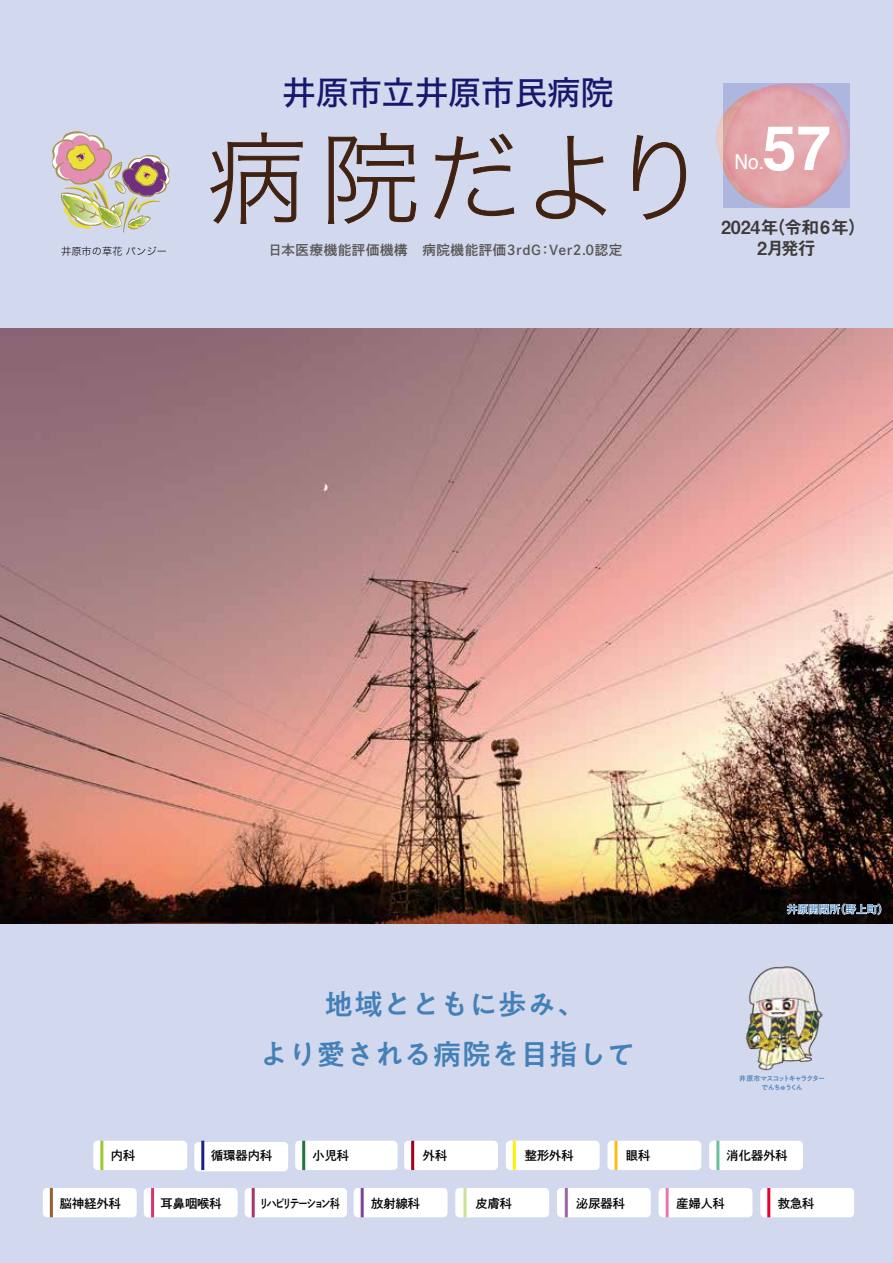
<style>
.page{position:relative;width:893px;height:1263px;background:#d2d8ee}
.page>*{position:absolute;margin:0;border:0;box-sizing:border-box;transform-origin:0 0}
.t1{font:700 61.8px "Helvetica";color:#fff}
.t2{font:33.15px "Hira Kaku Std W5";color:#17186d}
.t3{font:500 28.8px/49.9px "PA1 Gothic Std N";letter-spacing:.01em;color:#4480b8;text-align:center}
.t4{font:18px "Midashi Go Pr 5 MB31";letter-spacing:-.01em;color:#3e3a39}
.t5{font:13.5px "P Shuei Go Gin Std N B";letter-spacing:.04em;color:#575554}
.t6{font:12.3px "P Shuei Go Gin Std N B";color:#000}
.t7{font:12.3px "P Shuei Go Gin Std N B";letter-spacing:-.215em;color:#000;scale:.8 1}
.t8{font:10.65px "Hira Kaku Std W5";color:#4480b8}
.t9{font:10.2px "Hira Kaku Std W2";color:#000}
.t10{font:500 6.9px/9.6px "PA1 Gothic Std N";letter-spacing:-.145em;color:#4480b8;text-align:center}
</style>
<div class="page">
<img style="left:0;top:328px;width:893px;height:596px">
<img style="left:746px;top:966px;width:76px;height:104px">
<svg style="left:210px;top:132px;width:93px;height:92px"></svg>
<svg style="left:328px;top:133px;width:89px;height:91px"></svg>
<svg style="left:434px;top:133px;width:81px;height:86px"></svg>
<svg style="left:536px;top:135px;width:70px;height:84px"></svg>
<svg style="left:633px;top:135px;width:53px;height:85px"></svg>
<div style="left:43px;top:1188px;width:94px;height:29px;background:#fff;border-radius:4px"></div>
<div style="left:144px;top:1188px;width:94px;height:29px;background:#fff;border-radius:4px"></div>
<div style="left:245px;top:1188px;width:102px;height:29px;background:#fff;border-radius:4px"></div>
<div style="left:354px;top:1188px;width:93px;height:29px;background:#fff;border-radius:4px"></div>
<div style="left:455px;top:1188px;width:94px;height:29px;background:#fff;border-radius:4px"></div>
<div style="left:557px;top:1188px;width:94px;height:29px;background:#fff;border-radius:4px"></div>
<div style="left:659px;top:1188px;width:93px;height:29px;background:#fff;border-radius:4px"></div>
<div style="left:760px;top:1188px;width:94px;height:29px;background:#fff;border-radius:4px"></div>
<hr style="left:361px;top:1188px;width:3px;height:29px;background:#804396">
<hr style="left:151px;top:1188px;width:3px;height:29px;background:#d83470">
<hr style="left:252px;top:1188px;width:3px;height:29px;background:#a73766">
<hr style="left:666px;top:1188px;width:3px;height:29px;background:#ec75a9">
<div style="left:93px;top:1141px;width:94px;height:29px;background:#fff;border-radius:4px"></div>
<div style="left:194px;top:1142px;width:94px;height:29px;background:#fff;border-radius:4px"></div>
<div style="left:295px;top:1141px;width:103px;height:29px;background:#fff;border-radius:4px"></div>
<div style="left:404px;top:1141px;width:94px;height:29px;background:#fff;border-radius:4px"></div>
<div style="left:506px;top:1141px;width:94px;height:29px;background:#fff;border-radius:4px"></div>
<div style="left:607px;top:1141px;width:94px;height:29px;background:#fff;border-radius:4px"></div>
<div style="left:709px;top:1141px;width:94px;height:29px;background:#fff;border-radius:4px"></div>
<hr style="left:100px;top:1141px;width:3px;height:29px;background:#9dc92a">
<hr style="left:201px;top:1141px;width:3px;height:29px;background:#1d2088">
<hr style="left:411px;top:1141px;width:3px;height:29px;background:#a20218">
<hr style="left:716px;top:1141px;width:3px;height:29px;background:#69c0a3">
<hr style="left:513px;top:1141px;width:3px;height:29px;background:#fff100">
<hr style="left:614px;top:1141px;width:3px;height:29px;background:#fabf13">
<hr style="left:302px;top:1141px;width:3px;height:29px;background:#1f7741">
<hr style="left:50px;top:1188px;width:3px;height:29px;background:#956134">
<hr style="left:565px;top:1188px;width:3px;height:29px;background:#a065a7">
<hr style="left:463px;top:1188px;width:3px;height:29px;background:#cbe193">
<hr style="left:767px;top:1188px;width:3px;height:29px;background:#e60033">
<svg style="left:52px;top:131px;width:118px;height:101px"></svg>
<svg style="left:786px;top:903px;width:96px;height:13px"></svg>
<svg style="left:716px;top:84px;width:134px;height:124px;background:#d7a9b6"></svg>
<p class="t9" style="left:61px;top:244px;width:107px">井原市の草花 パンジー</p>
<h2 class="t2" style="left:283px;top:67px;width:333px">井原市立井原市民病院</h2>
<h1 class="t1" style="left:762px;top:110px;width:70px">57</h1>
<h3 class="t4" style="left:721px;top:213px;width:147px">2024年（令和6年）</h3>
<p class="t5" style="left:268px;top:241px;width:355px">日本医療機能評価機構　病院機能評価3rdG：Ver2.0認定</p>
<h3 class="t4" style="left:757px;top:234px;width:60px">2月発行</h3>
<h3 class="t3" style="left:259px;top:982px;width:378px">地域とともに歩み、<br>より愛される病院を目指して</h3>
<p class="t8" style="left:787px;top:901px;width:103px">井原開閉所（野上町）</p>
<p class="t10" style="left:739px;top:1074px;width:87px">井原市マスコットキャラクターでんちゅうくん</p>
<p class="t6" style="left:111px;top:1147px;width:26px">内科</p>
<p class="t6" style="left:211px;top:1147px;width:63px">循環器内科</p>
<p class="t6" style="left:312px;top:1147px;width:38px">小児科</p>
<p class="t6" style="left:423px;top:1147px;width:26px">外科</p>
<p class="t6" style="left:525px;top:1147px;width:50px">整形外科</p>
<p class="t6" style="left:626px;top:1147px;width:26px">眼科</p>
<p class="t6" style="left:727px;top:1147px;width:63px">消化器外科</p>
<p class="t6" style="left:60px;top:1194px;width:63px">脳神経外科</p>
<p class="t6" style="left:475px;top:1194px;width:38px">皮膚科</p>
<p class="t6" style="left:576px;top:1194px;width:50px">泌尿器科</p>
<p class="t6" style="left:778px;top:1194px;width:38px">救急科</p>
<p class="t6" style="left:161px;top:1194px;width:63px">耳鼻咽喉科</p>
<p class="t7" style="left:259px;top:1194px;width:103px">リハビリテーション科</p>
<p class="t6" style="left:371px;top:1194px;width:50px">放射線科</p>
<p class="t6" style="left:677px;top:1194px;width:50px">産婦人科</p>
</div>
